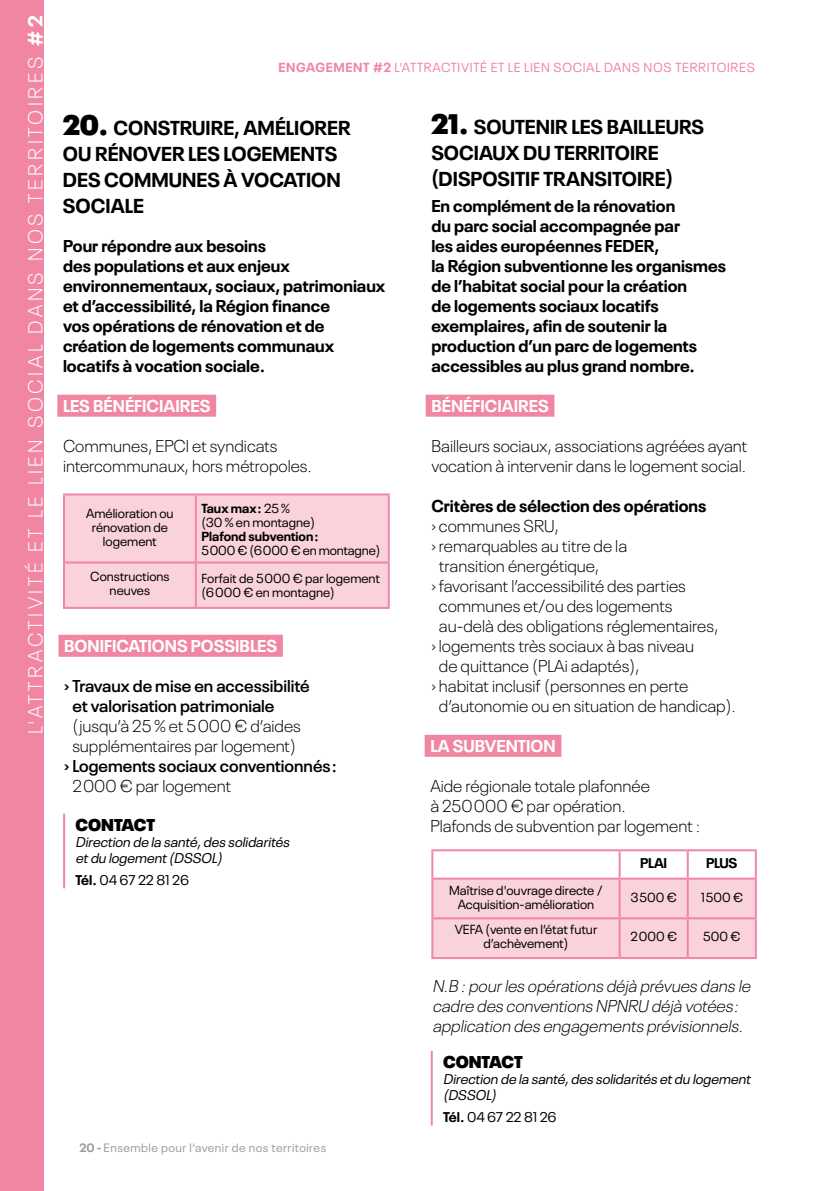
<style>
.page{position:relative;width:840px;height:1191px;background:#fff}
.page>*{position:absolute;margin:0;border:0;box-sizing:border-box;transform-origin:0 0}
.t1{font:700 20px/26px "Neue Plak";color:#000}
.t2{font:300 20px "Neue Plak";letter-spacing:.18em;color:#fff}
.t3{font:300 17px/20px "Neue Plak";color:#000}
.t4{font:700 17px/20px "Neue Plak";color:#000}
.t5{font:italic 300 17px/20px "Neue Plak";color:#000}
.t6{font:600 17px/20px "Neue Plak";color:#000}
.t7{font:700 17px "Neue Plak";color:#fff}
.t8{font:900 17px "Neue Plak";letter-spacing:-.005em;color:#000}
.t9{font:italic 14px/16px "Neue Plak";color:#000}
.t10{font:14px "Neue Plak";letter-spacing:-.005em;color:#000}
.t11{font:700 14px "Neue Plak";letter-spacing:-.02em;color:#000}
.t12{font:13px/14px "Neue Plak";color:#000;text-align:center}
.t13{font:13px "Neue Plak";letter-spacing:.05em;color:#f086a2}
.t14{font:700 13px "Neue Plak";color:#000}
.t15{font:12px "Neue Plak";letter-spacing:.04em;color:#9d9d9c}
.s1{font-weight:700}
.s2{font-weight:900;font-size:28px}
</style>
<div class="page">
<div style="left:0;top:0;width:44px;height:1191px;background:#f086a2"></div>
<div style="left:57px;top:395px;width:159px;height:22px;background:#f086a2"></div>
<div style="left:65px;top:495px;width:322px;height:112px;background:#f9d2db"></div>
<hr style="left:63px;top:561px;width:133px;height:2px;background:#f086a2">
<hr style="left:196px;top:561px;width:193px;height:2px;background:#f086a2">
<hr style="left:195px;top:495px;width:2px;height:66px;background:#f086a2">
<hr style="left:195px;top:563px;width:2px;height:44px;background:#f086a2">
<hr style="left:63px;top:493px;width:133px;height:2px;background:#f086a2">
<hr style="left:63px;top:495px;width:2px;height:66px;background:#f086a2">
<hr style="left:196px;top:493px;width:193px;height:2px;background:#f086a2">
<hr style="left:387px;top:495px;width:2px;height:66px;background:#f086a2">
<hr style="left:63px;top:563px;width:2px;height:44px;background:#f086a2">
<hr style="left:387px;top:563px;width:2px;height:44px;background:#f086a2">
<hr style="left:63px;top:607px;width:133px;height:2px;background:#f086a2">
<hr style="left:196px;top:607px;width:193px;height:2px;background:#f086a2">
<div style="left:58px;top:635px;width:225px;height:22px;background:#f086a2"></div>
<hr style="left:63px;top:813px;width:2px;height:75px;background:#f086a2">
<div style="left:425px;top:395px;width:129px;height:22px;background:#f086a2"></div>
<div style="left:433px;top:879px;width:321px;height:78px;background:#f9d2db"></div>
<hr style="left:618px;top:851px;width:2px;height:26px;background:#f086a2">
<hr style="left:686px;top:851px;width:2px;height:26px;background:#f086a2">
<hr style="left:686px;top:879px;width:2px;height:38px;background:#f086a2">
<hr style="left:431px;top:917px;width:188px;height:2px;background:#f086a2">
<hr style="left:619px;top:917px;width:68px;height:2px;background:#f086a2">
<hr style="left:687px;top:917px;width:69px;height:2px;background:#f086a2">
<hr style="left:686px;top:919px;width:2px;height:38px;background:#f086a2">
<hr style="left:431px;top:849px;width:188px;height:2px;background:#f086a2">
<hr style="left:431px;top:851px;width:2px;height:26px;background:#f086a2">
<hr style="left:619px;top:849px;width:68px;height:2px;background:#f086a2">
<hr style="left:687px;top:849px;width:69px;height:2px;background:#f086a2">
<hr style="left:754px;top:851px;width:2px;height:26px;background:#f086a2">
<hr style="left:618px;top:879px;width:2px;height:38px;background:#f086a2">
<hr style="left:618px;top:919px;width:2px;height:38px;background:#f086a2">
<hr style="left:431px;top:877px;width:188px;height:2px;background:#f086a2">
<hr style="left:431px;top:879px;width:2px;height:38px;background:#f086a2">
<hr style="left:619px;top:877px;width:68px;height:2px;background:#f086a2">
<hr style="left:687px;top:877px;width:69px;height:2px;background:#f086a2">
<hr style="left:754px;top:879px;width:2px;height:38px;background:#f086a2">
<hr style="left:431px;top:919px;width:2px;height:38px;background:#f086a2">
<hr style="left:754px;top:919px;width:2px;height:38px;background:#f086a2">
<hr style="left:431px;top:957px;width:188px;height:2px;background:#f086a2">
<hr style="left:619px;top:957px;width:68px;height:2px;background:#f086a2">
<hr style="left:687px;top:957px;width:69px;height:2px;background:#f086a2">
<div style="left:424px;top:735px;width:137px;height:22px;background:#f086a2"></div>
<hr style="left:430px;top:1051px;width:2px;height:74px;background:#f086a2">
<p class="t2" style="left:20px;top:734px;width:720px;rotate:-90deg">L'ATTRACTIVITÉ ET LE LIEN SOCIAL DANS NOS TERRITOIRES <span class="s1">#2</span></p>
<p class="t13" style="left:278px;top:57px;width:477px"><span class="s1">ENGAGEMENT #2</span> L'ATTRACTIVITÉ ET LE LIEN SOCIAL DANS NOS TERRITOIRES</p>
<p class="t1" style="left:63px;top:112px;width:289px"><span class="s2">20.</span> CONSTRUIRE, AMÉLIORER<br>OU RÉNOVER LES LOGEMENTS<br>DES COMMUNES À VOCATION<br>SOCIALE</p>
<p class="t4" style="left:63px;top:234px;width:324px">Pour répondre aux besoins<br>des populations et aux enjeux environnementaux, sociaux, patrimoniaux et d’accessibilité, la Région finance<br>vos opérations de rénovation et de création de logements communaux locatifs à vocation sociale.</p>
<p class="t7" style="left:63px;top:392px;width:149px">LES BÉNÉFICIAIRES</p>
<p class="t3" style="left:63px;top:434px;width:250px">Communes, EPCI et syndicats intercommunaux, hors métropoles.</p>
<p class="t12" style="left:86px;top:505px;width:89px">Amélioration ou rénovation de logement</p>
<p class="t12" style="left:201px;top:500px;width:115px;text-align:left"><span class="s1">Taux max :</span> 25 %<br>(30 % en montagne)</p>
<p class="t14" style="left:201px;top:525px;width:118px">Plafond subvention :</p>
<p class="t12" style="left:201px;top:542px;width:180px">5 000 € (6 000 € en montagne)</p>
<p class="t12" style="left:90px;top:568px;width:81px">Constructions neuves</p>
<p class="t12" style="left:201px;top:570px;width:180px;text-align:left">Forfait de 5 000 € par logement (6 000 € en montagne)</p>
<p class="t7" style="left:64px;top:632px;width:214px">BONIFICATIONS POSSIBLES</p>
<p class="t6" style="left:72px;top:674px;width:239px;text-indent:-8px">› Travaux de mise en accessibilité et valorisation patrimoniale</p>
<p class="t3" style="left:72px;top:714px;width:230px">(jusqu’à 25 % et 5 000 € d’aides supplémentaires par logement)</p>
<p class="t6" style="left:64px;top:754px;width:274px">› Logements sociaux conventionnés :</p>
<p class="t3" style="left:72px;top:774px;width:160px">2 000 € par logement</p>
<p class="t8" style="left:75px;top:811px;width:81px">CONTACT</p>
<p class="t9" style="left:75px;top:833px;width:218px">Direction de la santé,des solidarités etdu logement(DSSOL)</p>
<p class="t10" style="left:75px;top:869px;width:115px"><span class="s1">Tél.</span> 04 67 22 81 26</p>
<p class="t15" style="left:79px;top:1139px;width:248px"><span class="s1">20 -</span> Ensemble pour l’avenir de nos territoires</p>
<p class="t1" style="left:431px;top:111px;width:274px"><span class="s2">21.</span> SOUTENIR LES BAILLEURS<br>SOCIAUX DU TERRITOIRE (DISPOSITIF TRANSITOIRE)</p>
<p class="t4" style="left:431px;top:194px;width:296px">En complément de la rénovation<br>du parc social accompagnée par<br>les aides européennes FEDER,<br>la Région subventionne les organismes de l’habitat social pour la création<br>de logements sociaux locatifs exemplaires, afin de soutenir la production d’un parc de logements accessibles au plus grand nombre.</p>
<p class="t7" style="left:431px;top:392px;width:119px">BÉNÉFICIAIRES</p>
<p class="t3" style="left:431px;top:435px;width:317px">Bailleurs sociaux, associations agréées ayant vocation à intervenir dans le logement social.</p>
<p class="t4" style="left:431px;top:494px;width:276px">Critères de sélection des opérations</p>
<p class="t3" style="left:431px;top:514px;width:129px">› communes SRU,</p>
<p class="t3" style="left:431px;top:534px;width:197px">› remarquables au titre de la</p>
<p class="t3" style="left:438px;top:554px;width:162px">transition énergétique,</p>
<p class="t3" style="left:431px;top:574px;width:256px">› favorisant l’accessibilité des parties</p>
<p class="t3" style="left:438px;top:594px;width:235px">communes et/ou des logements</p>
<p class="t3" style="left:438px;top:614px;width:281px">au-delà des obligations réglementaires,</p>
<p class="t3" style="left:431px;top:634px;width:264px">› logements très sociaux à bas niveau</p>
<p class="t3" style="left:438px;top:654px;width:202px">de quittance (PLAi adaptés),</p>
<p class="t3" style="left:431px;top:674px;width:258px">› habitat inclusif (personnes en perte</p>
<p class="t3" style="left:438px;top:694px;width:298px">d’autonomie ou en situation de handicap).</p>
<p class="t7" style="left:430px;top:732px;width:127px">LA SUBVENTION</p>
<p class="t3" style="left:430px;top:775px;width:271px">Aide régionale totale plafonnée<br>à 250 000 € par opération.<br>Plafonds de subvention par logement :</p>
<p class="t11" style="left:639px;top:851px;width:29px">PLAI</p>
<p class="t11" style="left:705px;top:851px;width:33px">PLUS</p>
<p class="t12" style="left:449px;top:881px;width:155px">Maîtrise d'ouvrage directe /<br>Acquisition-amélioration</p>
<p class="t12" style="left:630px;top:888px;width:47px">3 500 €</p>
<p class="t12" style="left:700px;top:888px;width:44px">1 500 €</p>
<p class="t12" style="left:454px;top:921px;width:144px">VEFA (vente en l’état futur d’achèvement)</p>
<p class="t12" style="left:630px;top:928px;width:48px">2 000 €</p>
<p class="t12" style="left:702px;top:928px;width:39px">500 €</p>
<p class="t5" style="left:432px;top:975px;width:323px">N.B :pourles opérations déjà prévues dans le cadre des conventions NPNRU déjà votées : application des engagements prévisionnels.</p>
<p class="t8" style="left:443px;top:1048px;width:81px">CONTACT</p>
<p class="t9" style="left:443px;top:1070px;width:312px">Direction de la santé,des solidarités etdu logement (DSSOL)</p>
<p class="t10" style="left:443px;top:1106px;width:115px"><span class="s1">Tél.</span> 04 67 22 81 26</p>
</div>
